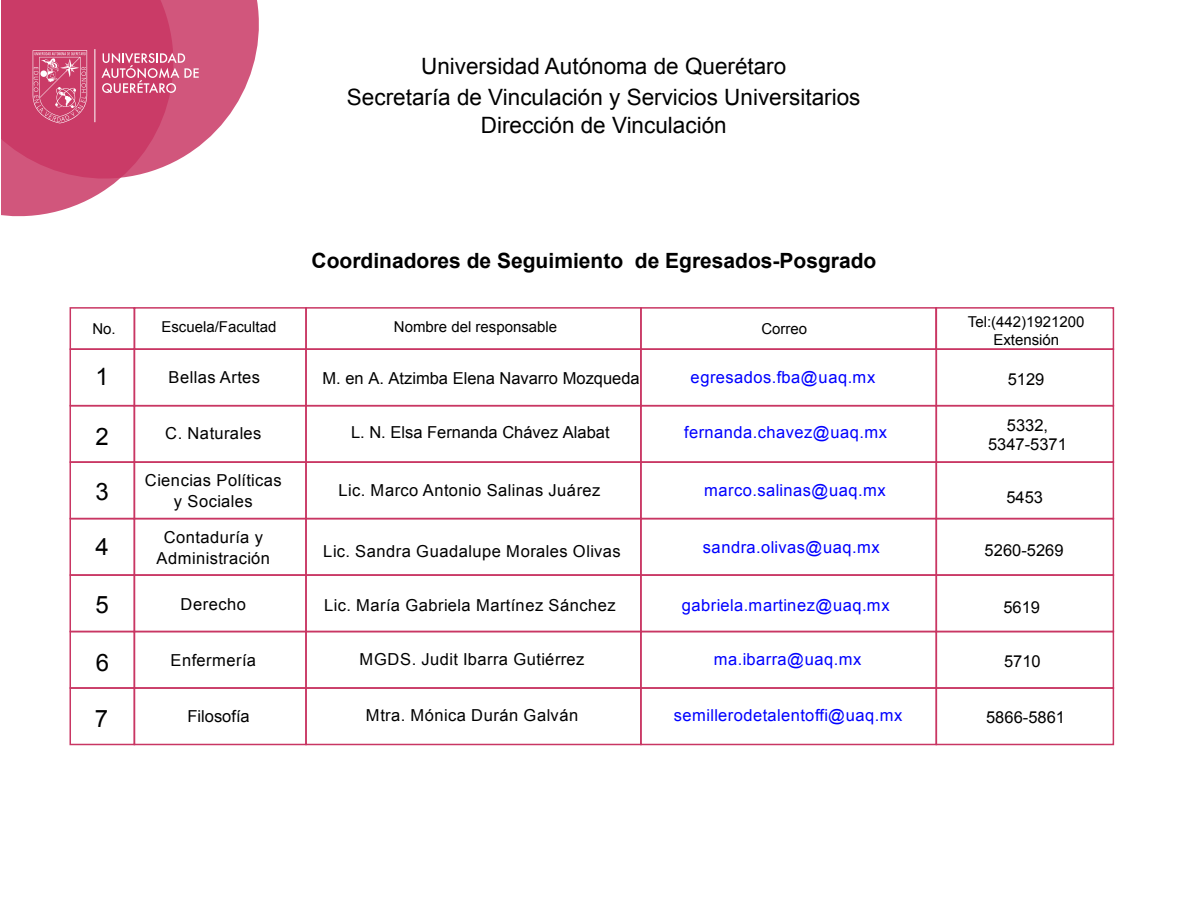
<style>
.page{position:relative;width:1188px;height:918px;background:#fff}
.page>*{position:absolute;margin:0;border:0;box-sizing:border-box;transform-origin:0 0}
.t1{font:24px "Arial";color:#000}
.t2{font:22.5px "Arial";color:#000}
.t3{font:700 21px "Arial";color:#000}
.t4{font:16.5px/21.3px "Arial";letter-spacing:.02em;color:#000;text-align:center}
.t5{font:16.5px "Arial";letter-spacing:.03em;color:#00f}
.t6{font:16.5px/19.8px "Arial";color:#000;text-align:center}
.t7{font:15px/18px "Arial";color:#000;text-align:center}
</style>
<div class="page">
<svg style="left:199px;top:0;width:60px;height:146px;fill:#d1567c"></svg>
<div style="left:70px;top:307px;width:65px;height:43px;border:2px solid #c93663"></div>
<div style="left:134px;top:307px;width:173px;height:43px;border:2px solid #c93663"></div>
<div style="left:305px;top:307px;width:337px;height:43px;border:2px solid #c93663"></div>
<div style="left:640px;top:307px;width:297px;height:43px;border:2px solid #c93663"></div>
<div style="left:935px;top:307px;width:179px;height:43px;border:2px solid #c93663"></div>
<div style="left:70px;top:348px;width:65px;height:58px;border:2px solid #c93663"></div>
<div style="left:134px;top:348px;width:173px;height:58px;border:2px solid #c93663"></div>
<div style="left:305px;top:348px;width:337px;height:58px;border:2px solid #c93663"></div>
<div style="left:640px;top:348px;width:297px;height:58px;border:2px solid #c93663"></div>
<div style="left:936px;top:348px;width:178px;height:58px;border:2px solid #c93663"></div>
<div style="left:70px;top:405px;width:65px;height:58px;border:2px solid #c93663"></div>
<div style="left:134px;top:405px;width:173px;height:58px;border:2px solid #c93663"></div>
<div style="left:305px;top:405px;width:337px;height:58px;border:2px solid #c93663"></div>
<div style="left:640px;top:405px;width:297px;height:58px;border:2px solid #c93663"></div>
<div style="left:936px;top:405px;width:178px;height:58px;border:2px solid #c93663"></div>
<div style="left:70px;top:461px;width:65px;height:58px;border:2px solid #c93663"></div>
<div style="left:134px;top:461px;width:173px;height:58px;border:2px solid #c93663"></div>
<div style="left:305px;top:461px;width:337px;height:58px;border:2px solid #c93663"></div>
<div style="left:640px;top:461px;width:297px;height:58px;border:2px solid #c93663"></div>
<div style="left:936px;top:461px;width:178px;height:58px;border:2px solid #c93663"></div>
<div style="left:70px;top:518px;width:65px;height:58px;border:2px solid #c93663"></div>
<div style="left:134px;top:518px;width:173px;height:58px;border:2px solid #c93663"></div>
<div style="left:305px;top:518px;width:337px;height:58px;border:2px solid #c93663"></div>
<div style="left:640px;top:518px;width:297px;height:58px;border:2px solid #c93663"></div>
<div style="left:936px;top:518px;width:178px;height:58px;border:2px solid #c93663"></div>
<div style="left:70px;top:574px;width:65px;height:58px;border:2px solid #c93663"></div>
<div style="left:134px;top:574px;width:173px;height:58px;border:2px solid #c93663"></div>
<div style="left:305px;top:574px;width:337px;height:58px;border:2px solid #c93663"></div>
<div style="left:640px;top:574px;width:297px;height:58px;border:2px solid #c93663"></div>
<div style="left:936px;top:574px;width:178px;height:58px;border:2px solid #c93663"></div>
<div style="left:70px;top:631px;width:65px;height:58px;border:2px solid #c93663"></div>
<div style="left:70px;top:687px;width:65px;height:58px;border:2px solid #c93663"></div>
<div style="left:134px;top:631px;width:173px;height:58px;border:2px solid #c93663"></div>
<div style="left:134px;top:687px;width:173px;height:58px;border:2px solid #c93663"></div>
<div style="left:305px;top:631px;width:337px;height:58px;border:2px solid #c93663"></div>
<div style="left:640px;top:631px;width:297px;height:58px;border:2px solid #c93663"></div>
<div style="left:936px;top:631px;width:178px;height:58px;border:2px solid #c93663"></div>
<div style="left:305px;top:687px;width:337px;height:58px;border:2px solid #c93663"></div>
<div style="left:640px;top:687px;width:297px;height:58px;border:2px solid #c93663"></div>
<div style="left:936px;top:687px;width:178px;height:58px;border:2px solid #c93663"></div>
<svg style="left:1px;top:0;width:198px;height:216px;background:#d46084"></svg>
<h2 class="t2" style="left:421px;top:52px;width:367px">Universidad Autónoma de Querétaro</h2>
<h2 class="t2" style="left:347px;top:83px;width:515px">Secretaría de Vinculación y Servicios Universitarios</h2>
<h2 class="t2" style="left:481px;top:111px;width:247px">Dirección de Vinculación</h2>
<p class="t3" style="left:312px;top:247px;width:566px">Coordinadores de Seguimiento de Egresados-Posgrado</p>
<p class="t7" style="left:92px;top:320px;width:25px">No.</p>
<p class="t7" style="left:394px;top:318px;width:165px">Nombre del responsable</p>
<p class="t7" style="left:761px;top:320px;width:47px">Correo</p>
<p class="t7" style="left:968px;top:313px;width:118px">Tel:(442)1921200<br>Extensión</p>
<p class="t7" style="left:161px;top:318px;width:117px">Escuela/Facultad</p>
<h1 class="t1" style="left:96px;top:361px;width:15px">1</h1>
<h1 class="t1" style="left:96px;top:421px;width:15px">2</h1>
<h1 class="t1" style="left:96px;top:476px;width:15px">3</h1>
<h1 class="t1" style="left:96px;top:531px;width:15px">4</h1>
<h1 class="t1" style="left:96px;top:589px;width:15px">5</h1>
<h1 class="t1" style="left:96px;top:647px;width:15px">6</h1>
<h1 class="t1" style="left:95px;top:702px;width:15px">7</h1>
<p class="t4" style="left:169px;top:366px;width:93px">Bellas Artes</p>
<p class="t4" style="left:165px;top:422px;width:98px">C. Naturales</p>
<p class="t4" style="left:145px;top:469px;width:138px">Ciencias Políticas y Sociales</p>
<p class="t4" style="left:157px;top:526px;width:115px">Contaduría y<br>Administración</p>
<p class="t4" style="left:181px;top:594px;width:67px">Derecho</p>
<p class="t4" style="left:171px;top:650px;width:87px">Enfermería</p>
<p class="t5" style="left:691px;top:367px;width:186px">egresados.fba@uaq.mx</p>
<p class="t6" style="left:322px;top:368px;width:319px">M. en A. Atzimba Elena Navarro Mozqueda</p>
<p class="t4" style="left:1008px;top:369px;width:38px">5129</p>
<p class="t6" style="left:988px;top:415px;width:80px">5332,<br>5347-5371</p>
<p class="t6" style="left:351px;top:423px;width:260px">L. N. Elsa Fernanda Chávez Alabat</p>
<p class="t5" style="left:684px;top:422px;width:205px">fernanda.chavez@uaq.mx</p>
<p class="t4" style="left:339px;top:480px;width:263px">Lic. Marco Antonio Salinas Juárez</p>
<p class="t5" style="left:704px;top:480px;width:183px">marco.salinas@uaq.mx</p>
<p class="t4" style="left:1006px;top:486px;width:38px">5453</p>
<p class="t4" style="left:323px;top:541px;width:299px">Lic. Sandra Guadalupe Morales Olivas</p>
<p class="t4" style="left:324px;top:594px;width:293px">Lic. María Gabriela Martínez Sánchez</p>
<p class="t4" style="left:360px;top:649px;width:226px">MGDS. Judit Ibarra Gutiérrez</p>
<p class="t5" style="left:703px;top:536px;width:178px">sandra.olivas@uaq.mx</p>
<p class="t5" style="left:682px;top:594px;width:209px">gabriela.martinez@uaq.mx</p>
<p class="t5" style="left:714px;top:649px;width:149px">ma.ibarra@uaq.mx</p>
<p class="t6" style="left:985px;top:541px;width:80px">5260-5269</p>
<p class="t4" style="left:1003px;top:596px;width:38px">5619</p>
<p class="t4" style="left:1004px;top:650px;width:38px">5710</p>
<p class="t6" style="left:187px;top:706px;width:64px">Filosofía</p>
<p class="t4" style="left:366px;top:705px;width:214px">Mtra. Mónica Durán Galván</p>
<p class="t5" style="left:674px;top:705px;width:230px">semillerodetalentoffi@uaq.mx</p>
<p class="t6" style="left:986px;top:708px;width:80px">5866-5861</p>
</div>
